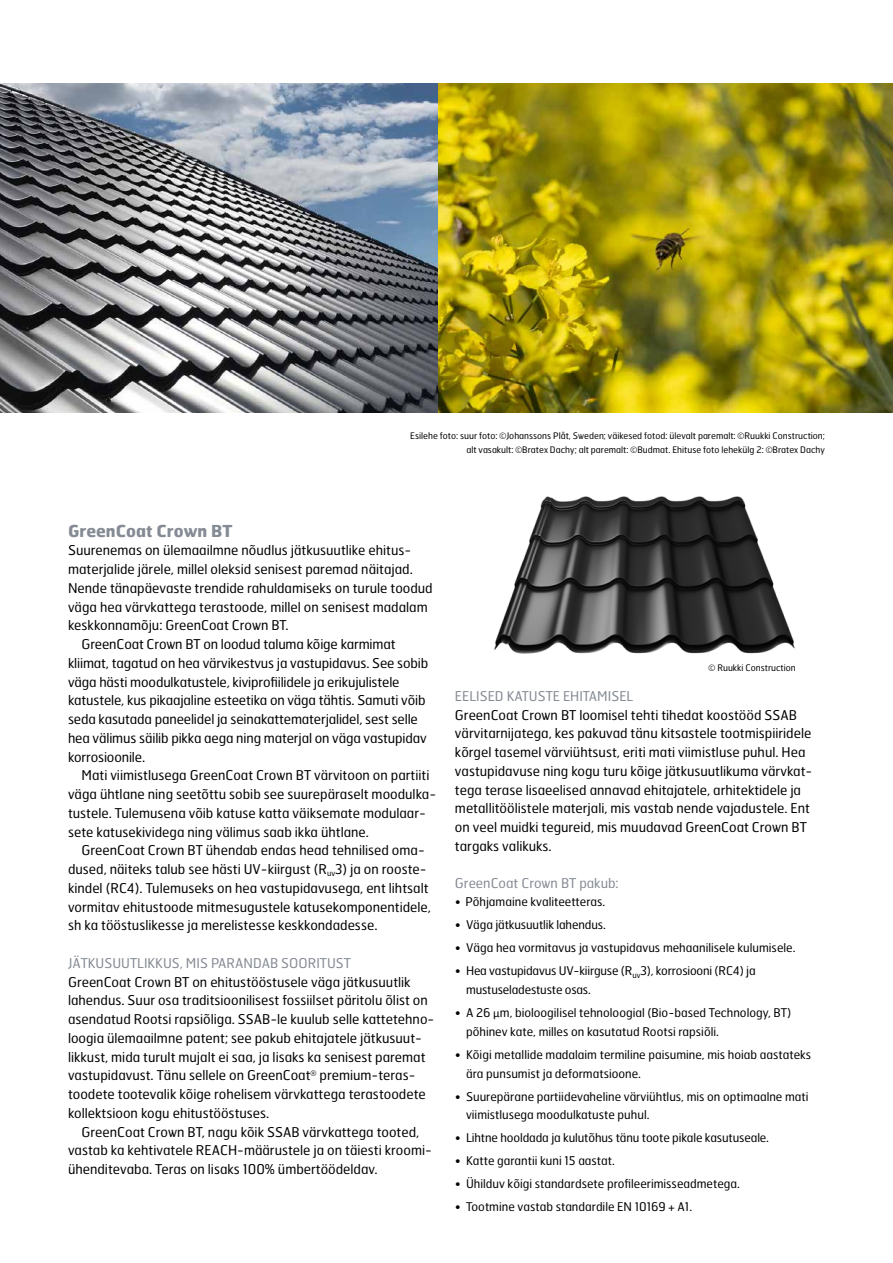
<style>
.page{position:relative;width:893px;height:1263px;background:#fff}
.page>*{position:absolute;margin:0;border:0;box-sizing:border-box;transform-origin:0 0}
.t1{font:700 16.5px "Hermes FB";color:#858b94}
.t2{font:13.5px/18.8px "Hermes FB";color:#000}
.t3{font:13.5px "Hermes FB";color:#858b94}
.t4{font:12px/18.8px "Hermes FB";color:#000}
.t5{font:9px/13.5px "Hermes FB";color:#000;text-align:right}
.s1{font-family:"Calibri"}
</style>
<div class="page">
<img style="left:494px;top:496px;width:301px;height:158px">
<img style="left:0;top:84px;width:893px;height:328px">
<p class="t5" style="left:410px;top:429px;width:416px">Esilehe foto: suur foto: ©Johanssons Plåt, Sweden; väikesed fotod: ülevalt paremalt: ©Ruukki Construction; alt vasakult: ©Bratex Dachy; alt paremalt: ©Budmat. Ehituse foto lehekülg 2: ©Bratex Dachy</p>
<p class="t1" style="left:68px;top:520px;width:166px">GreenCoat Crown BT</p>
<p class="t2" style="left:68px;top:541px;width:345px">Suurenemas on ülemaailmne nõudlus jätkusuutlike ehitus-</p>
<p class="t2" style="left:68px;top:559px;width:346px">materjalide järele, millel oleksid senisest paremad näitajad.</p>
<p class="t2" style="left:68px;top:578px;width:366px">Nende tänapäevaste trendide rahuldamiseks on turule toodud</p>
<p class="t2" style="left:68px;top:597px;width:361px">väga hea värvkattega terastoode, millel on senisest madalam</p>
<p class="t2" style="left:68px;top:616px;width:222px">keskkonnamõju: GreenCoat Crown BT.</p>
<p class="t2" style="left:82px;top:634px;width:316px">GreenCoat Crown BT on loodud taluma kõige karmimat</p>
<p class="t2" style="left:68px;top:653px;width:362px">kliimat, tagatud on hea värvikestvus ja vastupidavus. See sobib</p>
<p class="t2" style="left:68px;top:672px;width:333px">väga hästi moodulkatustele, kiviprofiilidele ja erikujulistele</p>
<p class="t2" style="left:68px;top:691px;width:359px">katustele, kus pikaajaline esteetika on väga tähtis. Samuti võib</p>
<p class="t2" style="left:68px;top:709px;width:351px">seda kasutada paneelidel ja seinakattematerjalidel, sest selle</p>
<p class="t2" style="left:68px;top:728px;width:360px">hea välimus säilib pikka aega ning materjal on väga vastupidav</p>
<p class="t2" style="left:68px;top:747px;width:79px">korrosioonile.</p>
<p class="t2" style="left:82px;top:766px;width:349px">Mati viimistlusega GreenCoat Crown BT värvitoon on partiiti</p>
<p class="t2" style="left:68px;top:784px;width:370px">väga ühtlane ning seetõttu sobib see suurepäraselt moodulka-</p>
<p class="t2" style="left:68px;top:803px;width:359px">tustele. Tulemusena võib katuse katta väiksemate modulaar-</p>
<p class="t2" style="left:68px;top:822px;width:302px">sete katusekividega ning välimus saab ikka ühtlane.</p>
<p class="t2" style="left:82px;top:841px;width:345px">GreenCoat Crown BT ühendab endas head tehnilised oma-</p>
<p class="t2" style="left:68px;top:859px;width:360px">dused, näiteks talub see hästi UV-kiirgust (R<sub>uv</sub>3) ja on rooste-</p>
<p class="t2" style="left:68px;top:878px;width:362px">kindel (RC4). Tulemuseks on hea vastupidavusega, ent lihtsalt</p>
<p class="t2" style="left:68px;top:897px;width:364px">vormitav ehitustoode mitmesugustele katusekomponentidele,</p>
<p class="t2" style="left:68px;top:916px;width:311px">sh ka tööstuslikesse ja merelistesse keskkondadesse.</p>
<p class="t3" style="left:68px;top:954px;width:284px">JÄTKUSUUTLIKKUS, MIS PARANDAB SOORITUST</p>
<p class="t2" style="left:68px;top:972px;width:368px">GreenCoat Crown BT on ehitustööstusele väga jätkusuutlik lahendus. Suur osa traditsioonilisest fossiilset päritolu õlist on asendatud Rootsi rapsiõliga. SSAB-le kuulub selle kattetehno&shy;loogia ülemaailmne patent; see pakub ehitajatele jätkusuut&shy;likkust, mida turult mujalt ei saa, ja lisaks ka senisest paremat vastupidavust. Tänu sellele on GreenCoat<sup>®</sup> premium-teras&shy;toodete tootevalik kõige rohelisem värvkattega terastoodete kollektsioon kogu ehitustööstuses.</p>
<p class="t2" style="left:68px;top:1122px;width:365px;text-indent:14px">GreenCoat Crown BT, nagu kõik SSAB värvkattega tooted, vastab ka kehtivatele REACH-määrustele ja on täiesti kroomi&shy;ühenditevaba. Teras on lisaks 100% ümbertöödeldav.</p>
<p class="t5" style="left:708px;top:660px;width:89px">© Ruukki Construction</p>
<p class="t3" style="left:455px;top:687px;width:180px">EELISED KATUSTE EHITAMISEL</p>
<p class="t2" style="left:455px;top:705px;width:359px">GreenCoat Crown BT loomisel tehti tihedat koostööd SSAB värvitarnijatega, kes pakuvad tänu kitsastele tootmispiiridele kõrgel tasemel värviühtsust, eriti mati viimistluse puhul. Hea vastupidavuse ning kogu turu kõige jätkusuutlikuma värvkat&shy;tega terase lisaeelised annavad ehitajatele, arhitektidele ja metallitöölistele materjali, mis vastab nende vajadustele. Ent on veel muidki tegureid, mis muudavad GreenCoat Crown BT targaks valikuks.</p>
<p class="t3" style="left:455px;top:874px;width:165px">GreenCoat Crown BT pakub:</p>
<p class="t4" style="left:455px;top:892px;width:152px">• Põhjamaine kvaliteetteras.</p>
<p class="t4" style="left:455px;top:915px;width:152px">• Väga jätkusuutlik lahendus.</p>
<p class="t4" style="left:455px;top:938px;width:342px">• Väga hea vormitavus ja vastupidavus mehaanilisele kulumisele.</p>
<p class="t4" style="left:466px;top:961px;width:291px;text-indent:-11px">• Hea vastupidavus UV-kiirguse (R<sub>uv</sub>3), korrosiooni (RC4) ja mustuseladestuste osas.</p>
<p class="t4" style="left:466px;top:1003px;width:327px;text-indent:-11px">• A 26 <span class="s1">μ</span>m, bioloogilisel tehnoloogial (Bio-based Technology, BT) põhinev kate, milles on kasutatud Rootsi rapsiõli.</p>
<p class="t4" style="left:466px;top:1045px;width:347px;text-indent:-11px">• Kõigi metallide madalaim termiline paisumine, mis hoiab aastateks ära punsumist ja deformatsioone.</p>
<p class="t4" style="left:466px;top:1086px;width:344px;text-indent:-11px">• Suurepärane partiidevaheline värviühtlus, mis on optimaalne mati viimistlusega moodulkatuste puhul.</p>
<p class="t4" style="left:455px;top:1128px;width:315px">• Lihtne hooldada ja kulutõhus tänu toote pikale kasutuseale.</p>
<p class="t4" style="left:455px;top:1151px;width:161px">• Katte garantii kuni 15 aastat.</p>
<p class="t4" style="left:455px;top:1174px;width:286px">• Ühilduv kõigi standardsete profileerimisseadmetega.</p>
<p class="t4" style="left:455px;top:1197px;width:239px">• Tootmine vastab standardile EN 10169 + A1.</p>
</div>
